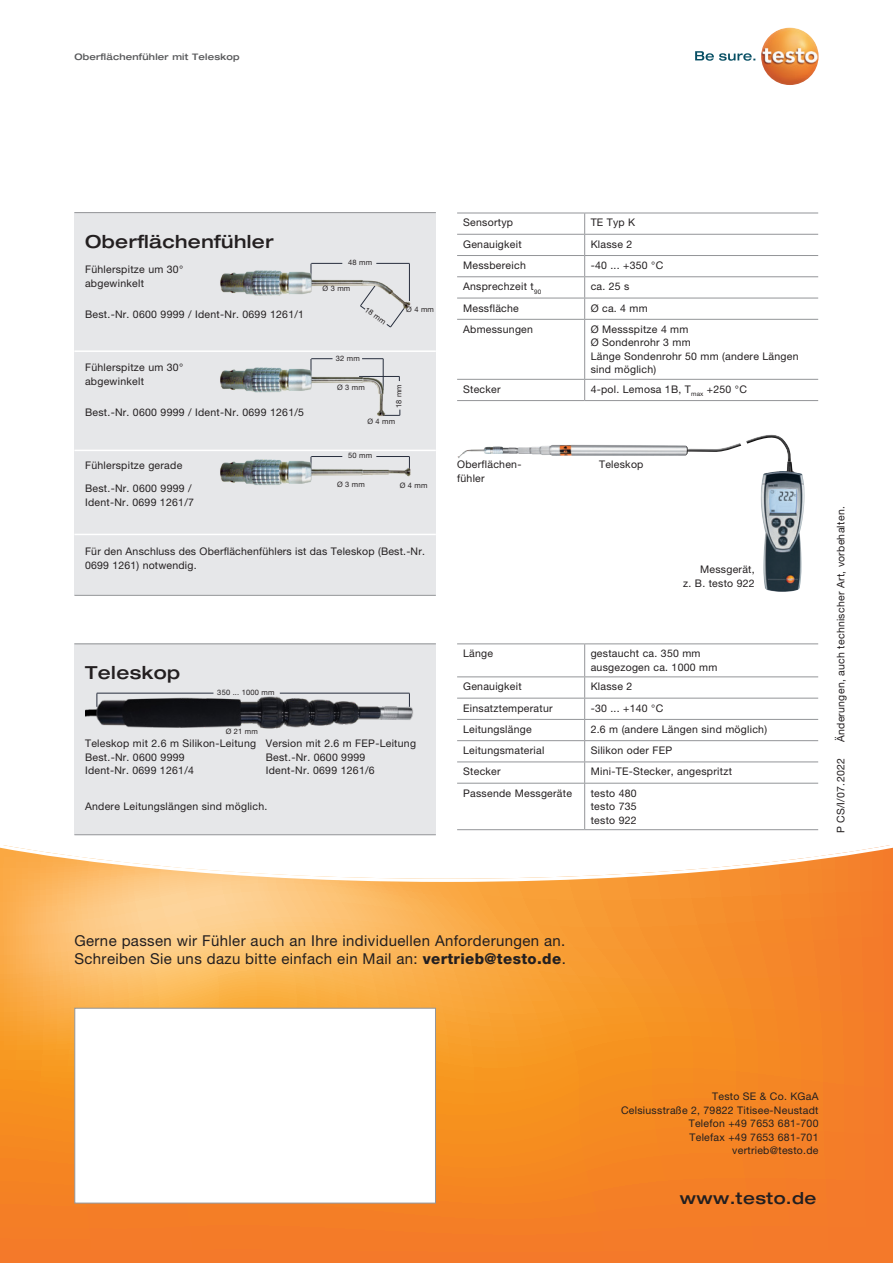
<style>
.page{position:relative;width:893px;height:1263px;background:#fff}
.page>*{position:absolute;margin:0;border:0;box-sizing:border-box;transform-origin:0 0}
.t1{font:500 expanded 18px "Helvetica Neue LTW1 G";letter-spacing:.025em;color:#231f20}
.t2{font:500 expanded 16.5px "Helvetica Neue LTW1 G";letter-spacing:.025em;color:#231f20}
.t3{font:15px/18px "Helvetica Neue LTW1 G";letter-spacing:.025em;color:#231f20}
.t4{font:10.5px/13.5px "Helvetica Neue LTW1 G";letter-spacing:.025em;color:#231f20}
.t5{font:500 expanded 9px "Helvetica Neue LTW1 G";letter-spacing:.025em;color:#57585a}
.t6{font:7.5px "Helvetica Neue LTW1 G";letter-spacing:.025em;color:#231f20}
.s1{font-weight:800}
</style>
<div class="page">
<svg style="left:0;top:845px;width:893px;height:418px;background:#f79c46"></svg>
<div style="left:74px;top:1008px;width:362px;height:195px;background:#fff;border:1px solid #939598"></div>
<div style="left:74px;top:213px;width:362px;height:382px;background:#e6e7e9"></div>
<div style="left:74px;top:643px;width:362px;height:192px;background:#e6e7e9"></div>
<hr style="left:74px;top:212px;width:362px;height:1px;background:#939598">
<hr style="left:74px;top:643px;width:362px;height:1px;background:#939598">
<hr style="left:74px;top:595px;width:362px;height:1px;background:#939598">
<hr style="left:74px;top:450px;width:362px;height:1px;background:#fff">
<hr style="left:74px;top:534px;width:362px;height:1px;background:#fff">
<hr style="left:74px;top:350px;width:362px;height:2px;background:#fff">
<img style="left:85px;top:693px;width:328px;height:36px">
<hr style="left:409px;top:264px;width:1px;height:37px;background:#272e3d">
<hr style="left:383px;top:359px;width:1px;height:31px;background:#272e3d">
<svg style="left:409px;top:693px;width:1px;height:14px"></svg>
<svg style="left:97px;top:694px;width:1px;height:13px"></svg>
<hr style="left:359px;top:376px;width:40px;height:1px;background:#272e3d">
<hr style="left:311px;top:263px;width:31px;height:1px;background:#272e3d">
<svg style="left:311px;top:358px;width:22px;height:6px"></svg>
<hr style="left:311px;top:456px;width:31px;height:1px;background:#272e3d">
<hr style="left:280px;top:693px;width:129px;height:1px;background:#272e3d">
<hr style="left:97px;top:693px;width:116px;height:1px;background:#272e3d">
<hr style="left:376px;top:263px;width:33px;height:1px;background:#272e3d">
<svg style="left:362px;top:358px;width:21px;height:1px"></svg>
<hr style="left:376px;top:456px;width:33px;height:1px;background:#272e3d">
<svg style="left:389px;top:410px;width:12px;height:6px"></svg>
<svg style="left:386px;top:312px;width:16px;height:15px"></svg>
<img style="left:220px;top:267px;width:191px;height:45px">
<img style="left:220px;top:364px;width:169px;height:52px">
<img style="left:220px;top:457px;width:191px;height:28px">
<svg style="left:695px;top:51px;width:60px;height:10px"></svg>
<img style="left:761px;top:28px;width:58px;height:57px;border-radius:29px">
<img style="left:786px;top:463px;width:7px;height:8px">
<img style="left:761px;top:471px;width:44px;height:121px">
<hr style="left:74px;top:834px;width:362px;height:1px;background:#939598">
<img style="left:502px;top:445px;width:72px;height:11px">
<img style="left:457px;top:446px;width:45px;height:13px">
<svg style="left:684px;top:434px;width:108px;height:29px"></svg>
<hr style="left:457px;top:213px;width:128px;height:1px;background:#939598">
<hr style="left:457px;top:234px;width:128px;height:1px;background:#939598">
<hr style="left:457px;top:255px;width:128px;height:1px;background:#939598">
<hr style="left:457px;top:276px;width:128px;height:1px;background:#939598">
<hr style="left:457px;top:298px;width:128px;height:1px;background:#939598">
<hr style="left:457px;top:319px;width:128px;height:1px;background:#939598">
<hr style="left:457px;top:379px;width:128px;height:1px;background:#939598">
<hr style="left:457px;top:400px;width:128px;height:1px;background:#939598">
<hr style="left:585px;top:213px;width:233px;height:1px;background:#939598">
<hr style="left:585px;top:234px;width:233px;height:1px;background:#939598">
<hr style="left:585px;top:255px;width:233px;height:1px;background:#939598">
<hr style="left:585px;top:276px;width:233px;height:1px;background:#939598">
<hr style="left:585px;top:298px;width:233px;height:1px;background:#939598">
<svg style="left:584px;top:213px;width:1px;height:106px"></svg>
<hr style="left:585px;top:319px;width:233px;height:1px;background:#939598">
<hr style="left:584px;top:320px;width:1px;height:59px;background:#939598">
<hr style="left:585px;top:379px;width:233px;height:1px;background:#939598">
<svg style="left:584px;top:380px;width:1px;height:20px"></svg>
<hr style="left:585px;top:400px;width:233px;height:1px;background:#939598">
<hr style="left:457px;top:643px;width:128px;height:1px;background:#939598">
<hr style="left:457px;top:676px;width:128px;height:1px;background:#939598">
<hr style="left:457px;top:698px;width:128px;height:1px;background:#939598">
<hr style="left:457px;top:719px;width:128px;height:1px;background:#939598">
<hr style="left:457px;top:740px;width:128px;height:1px;background:#939598">
<hr style="left:457px;top:761px;width:128px;height:1px;background:#939598">
<hr style="left:457px;top:783px;width:128px;height:1px;background:#939598">
<hr style="left:457px;top:829px;width:128px;height:1px;background:#939598">
<hr style="left:585px;top:643px;width:233px;height:1px;background:#939598">
<hr style="left:584px;top:644px;width:1px;height:32px;background:#939598">
<hr style="left:585px;top:676px;width:233px;height:1px;background:#939598">
<hr style="left:585px;top:698px;width:233px;height:1px;background:#939598">
<hr style="left:585px;top:719px;width:233px;height:1px;background:#939598">
<hr style="left:585px;top:740px;width:233px;height:1px;background:#939598">
<hr style="left:585px;top:761px;width:233px;height:1px;background:#939598">
<svg style="left:584px;top:677px;width:1px;height:106px"></svg>
<hr style="left:585px;top:783px;width:233px;height:1px;background:#939598">
<hr style="left:584px;top:783px;width:1px;height:46px;background:#939598">
<hr style="left:585px;top:829px;width:233px;height:1px;background:#939598">
<p class="t5" style="left:74px;top:51px;width:167px">Oberflächenfühler mit Teleskop</p>
<h1 class="t1" style="left:85px;top:230px;width:190px">Oberflächenfühler</h1>
<p class="t4" style="left:85px;top:263px;width:100px">Fühlerspitze um 30° abgewinkelt</p>
<p class="t4" style="left:85px;top:307px;width:220px">Best.-Nr. 0600 9999 / Ident-Nr. 0699 1261/1</p>
<p class="t4" style="left:85px;top:360px;width:100px">Fühlerspitze um 30° abgewinkelt</p>
<p class="t4" style="left:85px;top:405px;width:220px">Best.-Nr. 0600 9999 / Ident-Nr. 0699 1261/5</p>
<p class="t4" style="left:85px;top:458px;width:99px">Fühlerspitze gerade</p>
<p class="t4" style="left:85px;top:482px;width:110px">Best.-Nr. 0600 9999 /<br>Ident-Nr. 0699 1261/7</p>
<p class="t6" style="left:348px;top:258px;width:25px">48 mm</p>
<p class="t6" style="left:323px;top:284px;width:29px">Ø 3 mm</p>
<p class="t6" style="left:369px;top:305px;width:25px;rotate:36deg">18 mm</p>
<p class="t6" style="left:406px;top:305px;width:29px">Ø 4 mm</p>
<p class="t6" style="left:336px;top:353px;width:25px">32 mm</p>
<p class="t6" style="left:337px;top:383px;width:29px">Ø 3 mm</p>
<p class="t6" style="left:394px;top:408px;width:25px;rotate:-90deg">18 mm</p>
<p class="t6" style="left:367px;top:416px;width:29px">Ø 4 mm</p>
<p class="t6" style="left:348px;top:451px;width:25px">50 mm</p>
<p class="t6" style="left:337px;top:480px;width:29px">Ø 3 mm</p>
<p class="t6" style="left:400px;top:480px;width:29px">Ø 4 mm</p>
<p class="t4" style="left:85px;top:545px;width:342px">Für den Anschluss des Oberflächenfühlers ist das Teleskop (Best.-Nr.<br>0699 1261) notwendig.</p>
<p class="t4" style="left:463px;top:216px;width:51px">Sensortyp</p>
<p class="t4" style="left:591px;top:216px;width:46px">TE Typ K</p>
<p class="t4" style="left:463px;top:237px;width:60px">Genauigkeit</p>
<p class="t4" style="left:591px;top:237px;width:43px">Klasse 2</p>
<p class="t4" style="left:463px;top:258px;width:64px">Messbereich</p>
<p class="t4" style="left:591px;top:258px;width:74px">-40 ... +350 °C</p>
<p class="t4" style="left:463px;top:280px;width:80px">Ansprechzeit t<sub>90</sub></p>
<p class="t4" style="left:591px;top:280px;width:40px">ca. 25 s</p>
<p class="t4" style="left:463px;top:301px;width:57px">Messfläche</p>
<p class="t4" style="left:591px;top:301px;width:59px">Ø ca. 4 mm</p>
<p class="t4" style="left:463px;top:322px;width:71px">Abmessungen</p>
<p class="t4" style="left:591px;top:322px;width:209px">Ø Messspitze 4 mm<br>Ø Sondenrohr 3 mm<br>Länge Sondenrohr 50 mm (andere Längen sind möglich)</p>
<p class="t4" style="left:463px;top:382px;width:39px">Stecker</p>
<p class="t4" style="left:591px;top:382px;width:158px">4-pol. Lemosa 1B, T<sub>max</sub> +250 °C</p>
<p class="t4" style="left:457px;top:458px;width:66px">Oberflächen&shy;fühler</p>
<p class="t4" style="left:599px;top:457px;width:46px">Teleskop</p>
<p class="t4" style="left:683px;top:563px;width:73px;text-align:right">Messgerät,<br>z. B. testo 922</p>
<h1 class="t1" style="left:85px;top:661px;width:97px">Teleskop</h1>
<p class="t6" style="left:217px;top:687px;width:59px">350 ... 1000 mm</p>
<p class="t6" style="left:226px;top:726px;width:34px">Ø 21 mm</p>
<p class="t4" style="left:85px;top:736px;width:173px">Teleskop mit 2.6 m Silikon-Leitung<br>Best.-Nr. 0600 9999<br>Ident-Nr. 0699 1261/4</p>
<p class="t4" style="left:266px;top:736px;width:152px">Version mit 2.6 m FEP-Leitung<br>Best.-Nr. 0600 9999<br>Ident-Nr. 0699 1261/6</p>
<p class="t4" style="left:85px;top:800px;width:184px">Andere Leitungslängen sind möglich.</p>
<p class="t4" style="left:463px;top:647px;width:32px">Länge</p>
<p class="t4" style="left:591px;top:647px;width:128px">gestaucht ca. 350 mm ausgezogen ca. 1000 mm</p>
<p class="t4" style="left:463px;top:680px;width:60px">Genauigkeit</p>
<p class="t4" style="left:591px;top:680px;width:43px">Klasse 2</p>
<p class="t4" style="left:463px;top:701px;width:91px">Einsatztemperatur</p>
<p class="t4" style="left:591px;top:701px;width:74px">-30 ... +140 °C</p>
<p class="t4" style="left:463px;top:722px;width:70px">Leitungslänge</p>
<p class="t4" style="left:591px;top:722px;width:178px">2.6 m (andere Längen sind möglich)</p>
<p class="t4" style="left:463px;top:744px;width:83px">Leitungsmaterial</p>
<p class="t4" style="left:591px;top:744px;width:83px">Silikon oder FEP</p>
<p class="t4" style="left:463px;top:765px;width:39px">Stecker</p>
<p class="t4" style="left:591px;top:765px;width:143px">Mini-TE-Stecker, angespritzt</p>
<p class="t4" style="left:463px;top:786px;width:110px">Passende Messgeräte</p>
<p class="t4" style="left:591px;top:786px;width:48px;text-align:justify">testo 480 testo 735 testo 922</p>
<p class="t4" style="left:834px;top:742px;width:237px;rotate:-90deg">Änderungen, auch technischer Art, vorbehalten.</p>
<p class="t4" style="left:834px;top:833px;width:77px;rotate:-90deg">P CS/I/07.2022</p>
<h3 class="t3" style="left:74px;top:932px;width:493px">Gerne passen wir Fühler auch an Ihre individuellen Anforderungen an.<br>Schreiben Sie uns dazu bitte einfach ein Mail an: <span class="s1">vertrieb@testo.de</span>.</h3>
<p class="t4" style="left:621px;top:1090px;width:199px;text-align:right">Testo SE &amp; Co. KGaA<br>Celsiusstraße 2, 79822 Titisee-Neustadt<br>Telefon +49 7653 681-700<br>Telefax +49 7653 681-701 vertrieb@testo.de</p>
<h2 class="t2" style="left:680px;top:1187px;width:138px">www.testo.de</h2>
</div>
